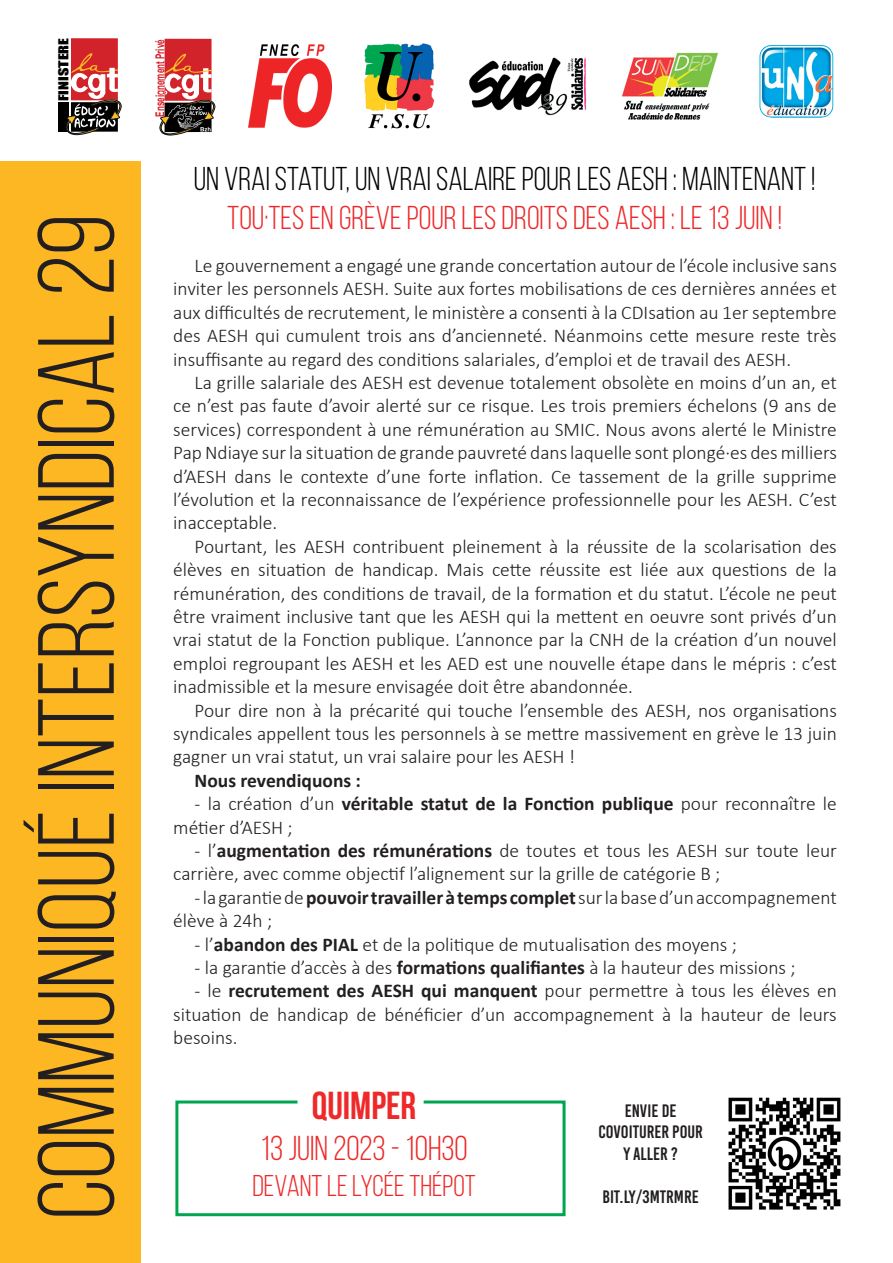
<style>
.page{position:relative;width:893px;height:1263px;background:#fff}
.page>*{position:absolute;margin:0;border:0;box-sizing:border-box;transform-origin:0 0}
.t1{font:108px "Bebas Neue";color:#231f20}
.t2{font:700 39px "Bebas Neue";color:#ee2929}
.t3{font:34.5px "Bebas Neue";color:#ee2929}
.t4{font:33px "Bebas Neue";color:#000001}
.t5{font:33px "Bebas Neue";color:#ee282a}
.t6{font:30px "Bebas Neue";color:#ee2929}
.t7{font:300 19.5px/23.4px "Calibri";color:#231f20;text-align:justify}
.t8{font:700 19.5px "Calibri";color:#231f20}
.t9{font:18px/21.6px "Bebas Kai";color:#231f20;text-align:center}
.t10{font:12.6px "Impact";color:#000001;scale:1.29 1}
.t11{font:700 12.45px "Arial";color:#d4232d;scale:.65 1}
.s1{font-weight:700}
</style>
<div class="page">
<div style="left:0;top:162px;width:140px;height:1101px;background:#fcb722"></div>
<div style="left:58px;top:102px;width:10px;height:30px;background:#000001"></div>
<svg style="left:66px;top:38px;width:55px;height:98px"></svg>
<svg style="left:159px;top:39px;width:56px;height:97px"></svg>
<img style="left:249px;top:45px;width:83px;height:83px">
<img style="left:365px;top:43px;width:68px;height:86px">
<img style="left:469px;top:57px;width:118px;height:59px">
<img style="left:622px;top:52px;width:96px;height:68px">
<svg style="left:175px;top:1100px;width:391px;height:117px"></svg>
<img style="left:759px;top:45px;width:75px;height:73px">
<img style="left:728px;top:1097px;width:113px;height:113px">
<p class="t10" style="left:54px;top:101px;width:50px;rotate:-90deg">FINISTERE</p>
<p class="t11" style="left:151px;top:117px;width:120px;rotate:-90deg">Enseignement Privé</p>
<h1 class="t1" style="left:19px;top:1219px;width:1007px;rotate:-90deg">COMMUNIQUÉ INTERSYNDICAL 29</h1>
<h3 class="t4" style="left:194px;top:160px;width:623px">UN VRAI STATUT, UN VRAI SALAIRE POUR LES AESH : MAINTENANT !</h3>
<h3 class="t5" style="left:227px;top:200px;width:556px">TOU·TES EN GRÈVE POUR LES DROITS DES AESH : LE 13 JUIN !</h3>
<p class="t7" style="left:173px;top:254px;width:665px;text-indent:21px">Le gouvernement a engagé une grande concertation autour de l’école inclusive sans inviter les personnels AESH. Suite aux fortes mobilisations de ces dernières années et aux difficultés de recrutement, le ministère a consenti à la CDIsation au 1er septembre des AESH qui cumulent trois ans d’ancienneté. Néanmoins cette mesure reste très insuffisante au regard des conditions salariales, d’emploi et de travail des AESH.</p>
<p class="t7" style="left:173px;top:371px;width:665px;text-indent:21px">La grille salariale des AESH est devenue totalement obsolète en moins d’un an, et ce n’est pas faute d’avoir alerté sur ce risque. Les trois premiers échelons (9 ans de services) correspondent à une rémunération au SMIC. Nous avons alerté le Ministre Pap Ndiaye sur la situation de grande pauvreté dans laquelle sont plongé·es des milliers d’AESH dans le contexte d’une forte inflation. Ce tassement de la grille supprime l’évolution et la reconnaissance de l’expérience professionnelle pour les AESH. C’est inacceptable.</p>
<p class="t7" style="left:173px;top:534px;width:665px;text-indent:21px">Pourtant, les AESH contribuent pleinement à la réussite de la scolarisation des élèves en situation de handicap. Mais cette réussite est liée aux questions de la rémunération, des conditions de travail, de la formation et du statut. L’école ne peut être vraiment inclusive tant que les AESH qui la mettent en oeuvre sont privés d’un vrai statut de la Fonction publique. L’annonce par la CNH de la création d’un nouvel emploi regroupant les AESH et les AED est une nouvelle étape dans le mépris : c’est inadmissible et la mesure envisagée doit être abandonnée.</p>
<p class="t7" style="left:173px;top:698px;width:665px;text-indent:21px">Pour dire non à la précarité qui touche l’ensemble des AESH, nos organisations syndicales appellent tous les personnels à se mettre massivement en grève le 13 juin gagner un vrai statut, un vrai salaire pour les AESH !</p>
<p class="t8" style="left:195px;top:766px;width:168px">Nous revendiquons :</p>
<p class="t7" style="left:173px;top:792px;width:665px;text-indent:21px">- la création d’un <span class="s1">véritable statut de la Fonction publique</span> pour reconnaître le métier d’AESH ;</p>
<p class="t7" style="left:173px;top:839px;width:665px;text-indent:21px">- l’<span class="s1">augmentation des rémunérations</span> de toutes et tous les AESH sur toute leur carrière, avec comme objectif l’alignement sur la grille de catégorie B ;</p>
<p class="t7" style="left:173px;top:885px;width:665px;text-indent:21px">- la garantie de <span class="s1">pouvoir travailler à temps complet</span> sur la base d’un accompagnement élève à 24h ;</p>
<p class="t7" style="left:195px;top:932px;width:544px">- l’<span class="s1">abandon des PIAL</span> et de la politique de mutualisation des moyens ;</p>
<p class="t7" style="left:195px;top:956px;width:603px">- la garantie d’accès à des <span class="s1">formations qualifiantes</span> à la hauteur des missions ;</p>
<p class="t7" style="left:173px;top:979px;width:665px;text-indent:21px">- le <span class="s1">recrutement des AESH qui manquent</span> pour permettre à tous les élèves en situation de handicap de bénéficier d’un accompagnement à la hauteur de leurs besoins.</p>
<h2 class="t2" style="left:312px;top:1084px;width:106px">QUIMPER</h2>
<h3 class="t3" style="left:260px;top:1130px;width:209px">13 JUIN 2023 - 10H30</h3>
<h3 class="t6" style="left:252px;top:1170px;width:225px">DEVANT LE LYCÉE THÉPOT</h3>
<p class="t9" style="left:598px;top:1100px;width:106px">ENVIE DE<br>COVOITURER POUR<br>Y ALLER ?</p>
<p class="t9" style="left:602px;top:1186px;width:98px">BIT.LY/3MTRMRE</p>
</div>
